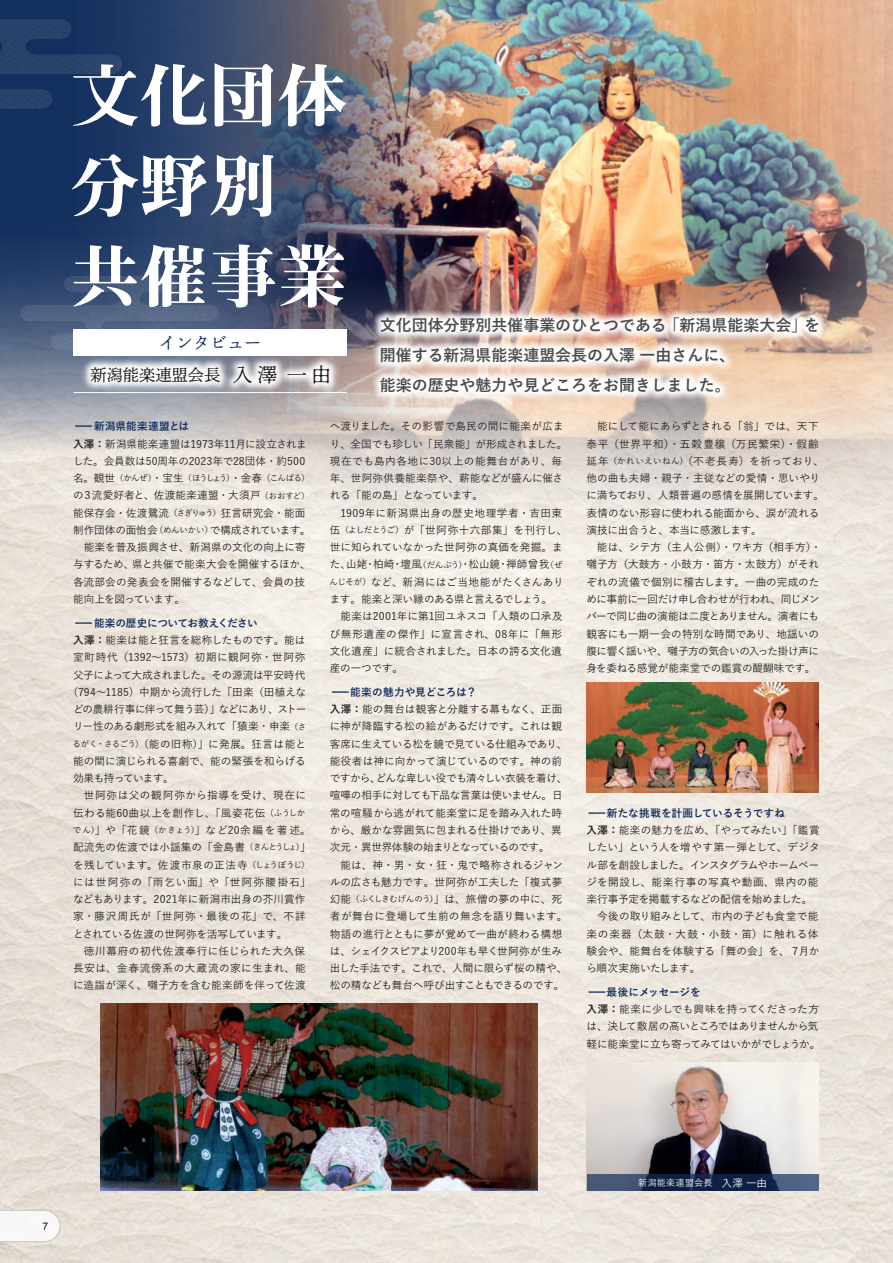
<style>
.page{position:relative;width:893px;height:1263px;background:#fff}
.page>*{position:absolute;margin:0;border:0;box-sizing:border-box;transform-origin:0 0}
.t1{font:69.15px/90.4px "Midashi Min Pr 6 MA31";color:#fff}
.t2{font:16.95px "P Shuei N Min Std L";color:#132f5e}
.t3{font:16.2px "P Shuei N Min Std L";color:#231f20}
.t4{font:700 15.9px/29.7px "Yu Go";color:#4b4c4d}
.t5{font:500 10.65px/17.2px "Yu Go";letter-spacing:-.005em;color:#231f20}
.t6{font:500 10.65px/17.2px "Yu Go";letter-spacing:-.035em;color:#231f20}
.t7{font:500 10.65px "Yu Go";letter-spacing:.04em;color:#231f20}
.t8{font:500 10.65px "Yu Go";letter-spacing:.05em;color:#231f20}
.t9{font:500 10.65px "Yu Go";letter-spacing:.145em;color:#231f20}
.t10{font:500 10.65px "Yu Go";letter-spacing:.015em;color:#231f20}
.t11{font:500 10.65px "Yu Go";letter-spacing:-.065em;color:#231f20}
.t12{font:500 10.65px "Yu Go";letter-spacing:.025em;color:#231f20}
.t13{font:500 10.65px "Yu Go";letter-spacing:-.05em;color:#231f20}
.t14{font:500 10.65px "Yu Go";letter-spacing:-.03em;color:#231f20}
.t15{font:500 10.65px "Yu Go";letter-spacing:.06em;color:#231f20}
.t16{font:500 10.65px "Yu Go";letter-spacing:.11em;color:#231f20}
.t17{font:500 10.65px "Yu Go";letter-spacing:.09em;color:#231f20}
.t18{font:500 10.65px "Yu Go";letter-spacing:-.045em;color:#231f20}
.t19{font:500 10.65px "Yu Go";letter-spacing:.055em;color:#231f20}
.t20{font:700 10.65px "Yu Go";letter-spacing:-.03em;color:#132f5e;scale:2 1}
.t21{font:500 10.65px "Yu Go";letter-spacing:-.055em;color:#231f20}
.t22{font:10.5px "Arial";color:#231f20}
.t23{font:500 9px "Yu Go";letter-spacing:.03em;color:#fff}
.t24{font:500 8.55px "Yu Go";letter-spacing:-.115em;color:#231f20}
.s1{font-size:19.5px}
.s2{font-weight:700;color:#132f5e}
.s3{font-weight:700}
.s4{font-size:10.65px}
.s5{font-size:8.55px}
</style>
<div class="page">
<img style="left:0;top:453px;width:893px;height:810px">
<img style="left:152px;top:0;width:741px;height:599px">
<img style="left:0;top:0;width:458px;height:453px">
<svg style="left:0;top:19px;width:122px;height:90px;background:#1f3964"></svg>
<svg style="left:20px;top:276px;width:199px;height:74px;background:#3e5377"></svg>
<img style="left:32px;top:306px;width:289px;height:139px">
<hr style="left:74px;top:392px;width:273px;height:1px;background:#fff">
<div style="left:73px;top:329px;width:274px;height:27px;background:#fff"></div>
<img style="left:321px;top:259px;width:557px;height:196px">
<img style="left:100px;top:1004px;width:438px;height:186px">
<img style="left:587px;top:682px;width:231px;height:111px">
<img style="left:587px;top:1063px;width:231px;height:111px">
<svg style="left:587px;top:1174px;width:232px;height:16px;background:#283b5c"></svg>
<svg style="left:0;top:1210px;width:60px;height:32px"></svg>
<h1 class="t1" style="left:71px;top:49px;width:278px">文化団体分野別共催事業</h1>
<h2 class="t2" style="left:159px;top:330px;width:104px">インタビュー</h2>
<h3 class="t3" style="left:90px;top:363px;width:242px">新潟能楽連盟会長 <span class="s1">入 澤 一 由</span></h3>
<h3 class="t4" style="left:380px;top:311px;width:442px">文化団体分野別共催事業のひとつである「新潟県能楽大会」を開催する新潟県能楽連盟会長の入澤 一由さんに、<br>能楽の歴史や魅力や見どころをお聞きしました。</h3>
<p class="t5" style="left:73px;top:416px;width:235px"><span class="s2">ー新潟県能楽連盟とは<br></span><span class="s3">入澤：</span>新潟県能楽連盟は1973年11月に設立されました。会員数は50周年の2023年で28団体・約500</p>
<p class="t24" style="left:73px;top:470px;width:238px"><span class="s4">名。観世</span>（かんぜ）<span class="s4">・宝生</span>（ほうしょう）<span class="s4">・金春</span>（こんぱる）</p>
<p class="t5" style="left:73px;top:485px;width:239px">の３流愛好者と、佐渡能楽連盟・大須戸<span class="s5">（おおすど）</span>能保存会・佐渡鷺流<span class="s5">（さぎりゅう）</span>狂言研究会・能面制作団体の面怡会<span class="s5">（めんいかい）</span>で構成されています。　能楽を普及振興させ、新潟県の文化の向上に寄与するため、県と共催で能楽大会を開催するほか、各流部会の発表会を開催するなどして、会員の技能向上を図っています。</p>
<p class="t20" style="left:73px;top:617px;width:94px">ー能楽の歴史についてお教えください</p>
<p class="t5" style="left:73px;top:630px;width:234px"><span class="s3">入澤：</span>能楽は能と狂言を総称したものです。能は</p>
<p class="t8" style="left:73px;top:647px;width:234px">室町時代（1392～1573）初期に観阿弥・世阿弥</p>
<p class="t13" style="left:73px;top:665px;width:234px">父子によって大成されました。その源流は平安時代</p>
<p class="t5" style="left:68px;top:682px;width:240px">（794～1185）中期から流行した「田楽（田植えな</p>
<p class="t11" style="left:73px;top:699px;width:235px">どの農耕行事に伴って舞う芸）」などにあり、ストー</p>
<p class="t14" style="left:73px;top:717px;width:235px">リー性のある劇形式を組み入れて「猿楽・申楽<span class="s5">（さ</span></p>
<p class="t7" style="left:72px;top:734px;width:235px"><span class="s5">るがく・さるごう）</span>（能の旧称）」に発展。狂言は能と</p>
<p class="t5" style="left:73px;top:751px;width:234px">能の間に演じられる喜劇で、能の緊張を和らげる</p>
<p class="t21" style="left:73px;top:768px;width:102px">効果も持っています。</p>
<p class="t15" style="left:73px;top:786px;width:234px">　世阿弥は父の観阿弥から指導を受け、現在に</p>
<p class="t12" style="left:73px;top:803px;width:234px">伝わる能60曲以上を創作し、「風姿花伝<span class="s5">（ふうしか</span></p>
<p class="t9" style="left:73px;top:820px;width:239px"><span class="s5">でん）</span>」や「花鏡<span class="s5">（かきょう）</span>」など20余編を著述。</p>
<p class="t10" style="left:73px;top:837px;width:239px">配流先の佐渡では小謡集の「金島書<span class="s5">（きんとうしょ）</span>」</p>
<p class="t7" style="left:73px;top:855px;width:238px">を残しています。佐渡市泉の正法寺<span class="s5">（しょうぼうじ）</span></p>
<p class="t16" style="left:73px;top:872px;width:239px">には世阿弥の「雨乞い面」や「世阿弥腰掛石」</p>
<p class="t5" style="left:73px;top:889px;width:234px">などもあります。2021年に新潟市出身の芥川賞作</p>
<p class="t17" style="left:73px;top:907px;width:234px">家・藤沢周氏が「世阿弥・最後の花」で、不詳</p>
<p class="t18" style="left:73px;top:924px;width:216px">とされている佐渡の世阿弥を活写しています。</p>
<p class="t8" style="left:73px;top:941px;width:234px">　徳川幕府の初代佐渡奉行に任じられた大久保</p>
<p class="t19" style="left:73px;top:958px;width:234px">長安は、金春流傍系の大蔵流の家に生まれ、能</p>
<p class="t5" style="left:73px;top:975px;width:234px">に造詣が深く、囃子方を含む能楽師を伴って佐渡</p>
<p class="t5" style="left:330px;top:416px;width:239px">へ渡りました。その影響で島民の間に能楽が広まり、全国でも珍しい「民衆能」が形成されました。現在でも島内各地に30以上の能舞台があり、毎年、世阿弥供養能楽祭や、薪能などが盛んに催される「能の島」となっています。<br>　1909年に新潟県出身の歴史地理学者・吉田東伍<span class="s5">（よしだとうご）</span>が「世阿弥十六部集」を刊行し、世に知られていなかった世阿弥の真価を発掘。また、山姥・柏崎・壇風<span class="s5">（だんぷう）</span>・松山鏡・禅師曾我<span class="s5">（ぜんじそが）</span>など、新潟にはご当地能がたくさんあります。能楽と深い縁のある県と言えるでしょう。<br>　能楽は2001年に第1回ユネスコ「人類の口承及び無形遺産の傑作」に宣言され、08年に「無形文化遺産」に統合されました。日本の誇る文化遺産の一つです。</p>
<p class="t5" style="left:330px;top:682px;width:239px"><span class="s2">ー能楽の魅力や見どころは？<br></span><span class="s3">入澤：</span>能の舞台は観客と分離する幕もなく、正面に神が降臨する松の絵があるだけです。これは観客席に生えている松を鏡で見ている仕組みであり、能役者は神に向かって演じているのです。神の前ですから、どんな卑しい役でも清々しい衣装を着け、喧嘩の相手に対しても下品な言葉は使いません。日常の喧騒から逃がれて能楽堂に足を踏み入れた時から、厳かな雰囲気に包まれる仕掛けであり、異次元・異世界体験の始まりとなっているのです。<br>　能は、神・男・女・狂・鬼で略称されるジャンルの広さも魅力です。世阿弥が工夫した「複式夢幻能<span class="s5">（ふくしきむげんのう）</span>」は、旅僧の夢の中に、死者が舞台に登場して生前の無念を語り舞います。物語の進行とともに夢が覚めて一曲が終わる構想は、シェイクスピアより200年も早く世阿弥が生み出した手法です。これで、人間に限らず桜の精や、松の精なども舞台へ呼び出すこともできるのです。</p>
<p class="t5" style="left:586px;top:416px;width:239px">　能にして能にあらずとされる「翁」では、天下泰平（世界平和）・五穀豊穣（万民繁栄）・假齢延年<span class="s5">（かれいえいねん）</span>（不老長寿）を祈っており、他の曲も夫婦・親子・主従などの愛情・思いやりに満ちており、人類普遍の感情を展開しています。表情のない形容に使われる能面から、涙が流れる演技に出合うと、本当に感激します。</p>
<p class="t5" style="left:586px;top:537px;width:237px;text-indent:11px">能は、シテ方（主人公側）・ワキ方（相手方）・囃子方（大鼓方・小鼓方・笛方・太鼓方）がそれぞれの流儀で個別に稽古します。一曲の完成のために事前に一回だけ申し合わせが行われ、同じメンバーで同じ曲の演能は二度とありません。演者にも観客にも一期一会の特別な時間であり、地謡いの腹に響く謡いや、囃子方の気合いの入った掛け声に身を委ねる感覚が能楽堂での鑑賞の醍醐味です。</p>
<p class="t5" style="left:586px;top:803px;width:235px"><span class="s2">ー新たな挑戦を計画しているそうですね<br></span><span class="s3">入澤：</span>能楽の魅力を広め、「やってみたい」「鑑賞したい」という人を増やす第一弾として、デジタル部を創設しました。インスタグラムやホームページを開設し、能楽行事の写真や動画、県内の能楽行事予定を掲載するなどの配信を始めました。　今後の取り組みとして、市内の子ども食堂で能楽の楽器（太鼓・大鼓・小鼓・笛）に触れる体験会や、能舞台を体験する「舞の会」を、７月から順次実施いたします。</p>
<p class="t6" style="left:586px;top:982px;width:236px"><span class="s2">ー最後にメッセージを<br></span><span class="s3">入澤：</span>能楽に少しでも興味を持ってくださった方は、決して敷居の高いところではありませんから気軽に能楽堂に立ち寄ってみてはいかがでしょうか。</p>
<p class="t22" style="left:42px;top:1219px;width:7px">7</p>
<p class="t23" style="left:638px;top:1174px;width:130px">新潟能楽連盟会長　<span class="s4">入澤 一由</span></p>
</div>
